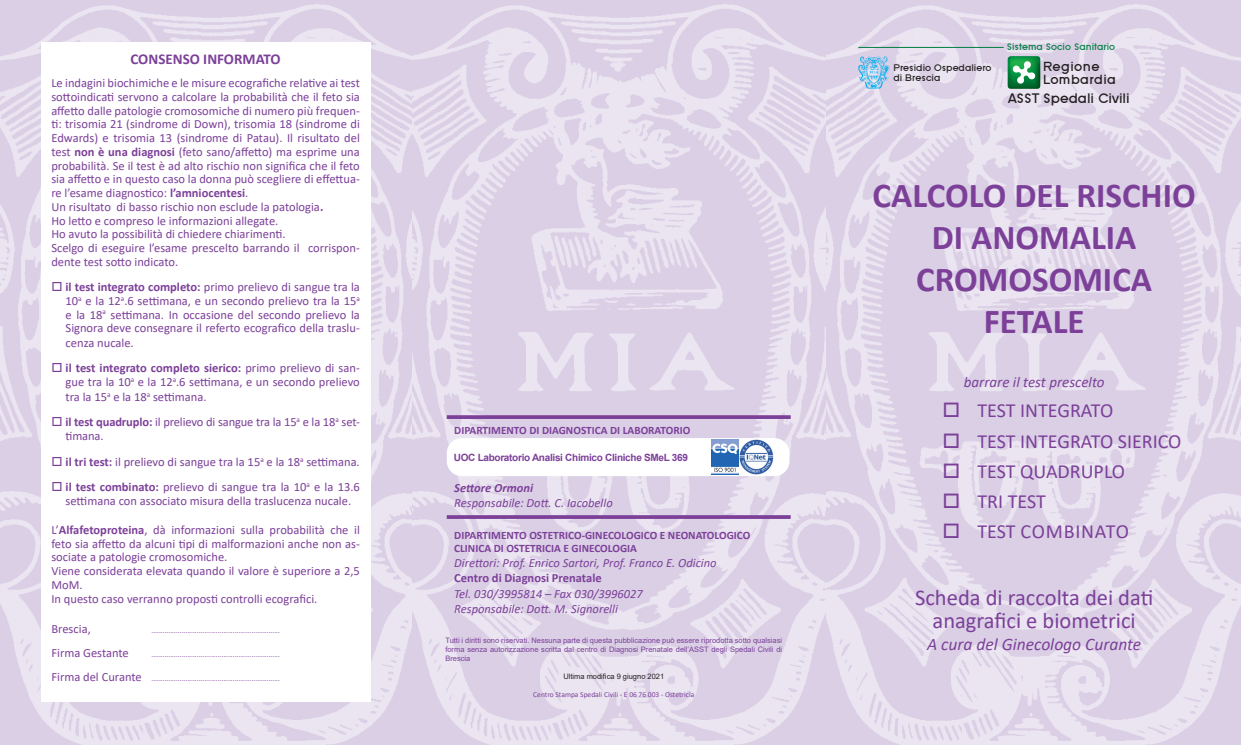
<style>
.page{position:relative;width:1241px;height:745px;background:#fff}
.page>*{position:absolute;margin:0;border:0;box-sizing:border-box;transform-origin:0 0}
.t1{font:700 35px/42px "Calibri";color:#7c4099;text-align:center}
.t2{font:22.5px/22.5px "Calibri";color:#7c4099;text-align:center}
.t3{font:20px "Calibri";color:#7c4099}
.t4{font:20px "Calibri";letter-spacing:.03em;color:#7c4099}
.t5{font:italic 17.5px "Calibri";color:#7c4099}
.t6{font:italic 15px "Calibri";color:#7c4099}
.t7{font:700 15px "Calibri";color:#7c4099}
.t8{font:700 14.25px "SF Old Republic";color:#231f20}
.t9{font:700 13.62px/12.5px "SF Old Republic";letter-spacing:.03em;color:#231f20}
.t10{font:12.5px/13.8px "Calibri";color:#7c4099}
.t11{font:italic 12.5px/15px "Calibri";color:#7c4099}
.t12{font:700 12.5px "Calibri";color:#7c4099}
.t13{font:italic 700 12.5px "Calibri";color:#7c4099}
.t14{font:700 11.25px/13.5px "Calibri";color:#7c4099}
.t15{font:700 10px "Arial";letter-spacing:-.03em;color:#7c4099}
.t16{font:700 10px/10px "SF Old Republic";color:#231f20}
.t17{font:700 10px "SF Old Republic";color:#048045}
.t18{font:7.5px/9px "Arial";color:#7c4099;text-align:justify}
.t19{font:7.5px "Calibri";color:#7c4099}
.t20{font:7.5px "Arial";color:#231f20}
.s1{font-weight:700}
.s2{font-family:"SF Old Republic SC"}
</style>
<div class="page">
<img style="left:411px;top:0;width:415px;height:744px">
<div style="left:0;top:0;width:411px;height:744px;background:linear-gradient(to right,#e1d8ea,#e3dbeb)"></div>
<svg style="left:826px;top:0;width:414px;height:744px;background:#dfd6e9"></svg>
<hr style="left:446px;top:415px;width:344px;height:3px;background:#7c4099">
<hr style="left:446px;top:515px;width:344px;height:3px;background:#7c4099">
<div style="left:41px;top:43px;width:329px;height:659px;background:#fff"></div>
<div style="left:446px;top:438px;width:343px;height:38px;background:#fff;border-radius:15px"></div>
<img style="left:711px;top:439px;width:62px;height:35px">
<hr style="left:858px;top:47px;width:145px;height:1px;background:#048045">
<svg style="left:1007px;top:56px;width:33px;height:33px"></svg>
<img style="left:858px;top:57px;width:31px;height:31px">
<svg style="left:869px;top:417px;width:20px;height:1px"></svg>
<svg style="left:960px;top:417px;width:20px;height:1px"></svg>
<svg style="left:869px;top:447px;width:20px;height:1px"></svg>
<svg style="left:960px;top:447px;width:20px;height:1px"></svg>
<svg style="left:869px;top:477px;width:20px;height:1px"></svg>
<svg style="left:960px;top:477px;width:20px;height:1px"></svg>
<svg style="left:960px;top:507px;width:20px;height:1px"></svg>
<svg style="left:960px;top:537px;width:20px;height:1px"></svg>
<p class="t7" style="left:130px;top:49px;width:152px">CONSENSO INFORMATO</p>
<p class="t10" style="left:51px;top:76px;width:310px">Le indagini biochimiche e le misure ecografiche relative ai test sottoindicati servono a calcolare la probabilità che il feto sia affetto dalle patologie cromosomiche di numero più frequen&shy;ti: trisomia 21 (sindrome di Down), trisomia 18 (sindrome di Edwards) e trisomia 13 (sindrome di Patau). Il risultato del test <span class="s1">non è una diagnosi</span> (feto sano/affetto) ma esprime una probabilità. Se il test è ad alto rischio non significa che il feto sia affetto e in questo caso la donna può scegliere di effettua&shy;re l’esame diagnostico: <span class="s1">l’amniocentesi</span>.<br>Un risultato di basso rischio non esclude la patologia<span class="s1">.<br></span>Ho letto e compreso le informazioni allegate.<br>Ho avuto la possibilità di chiedere chiarimenti.<br>Scelgo di eseguire l’esame prescelto barrando il corrispon&shy;dente test sotto indicato.</p>
<p class="t10" style="left:66px;top:279px;width:296px;text-align:justify;text-indent:-14px">□ <span class="s1">il test integrato completo:</span> primo prelievo di sangue tra la 10<sup>a</sup> e la 12<sup>a</sup>.6 settimana, e un secondo prelievo tra la 15<sup>a </sup>e la 18<sup>a</sup> settimana. In occasione del secondo prelievo la Signora deve consegnare il referto ecografico della traslu-</p>
<p class="t10" style="left:66px;top:336px;width:70px">cenza nucale.</p>
<p class="t10" style="left:51px;top:361px;width:310px;text-align:right">□ <span class="s1">il test integrato completo sierico:</span> primo prelievo di san&shy;gue tra la 10<sup>a</sup> e la 12<sup>a</sup>.6 settimana, e un secondo prelievo</p>
<p class="t10" style="left:66px;top:389px;width:142px">tra la 15<sup>a</sup> e la 18<sup>a</sup> settimana.</p>
<p class="t10" style="left:66px;top:414px;width:296px;text-indent:-14px">□ <span class="s1">il test quadruplo:</span> il prelievo di sangue tra la 15<sup>a</sup> e la 18<sup>a</sup> set&shy;timana.</p>
<p class="t10" style="left:51px;top:454px;width:310px">□ <span class="s1">il tri test:</span> il prelievo di sangue tra la 15<sup>a</sup> e la 18<sup>a</sup> settimana.</p>
<p class="t10" style="left:51px;top:479px;width:310px;text-align:center">□ <span class="s1">il test combinato:</span> prelievo di sangue tra la 10<sup>a</sup> e la 13.6 settimana con associato misura della traslucenza nucale.</p>
<p class="t10" style="left:51px;top:522px;width:310px">L’<span class="s1">Alfafetoproteina</span>, dà informazioni sulla probabilità che il feto sia affetto da alcuni tipi di malformazioni anche non as&shy;sociate a patologie cromosomiche.<br>Viene considerata elevata quando il valore è superiore a 2,5<br>MoM.<br>In questo caso verranno proposti controlli ecografici.</p>
<p class="t10" style="left:51px;top:615px;width:79px;line-height:24px">Brescia,<br>Firma Gestante</p>
<p class="t14" style="left:454px;top:423px;width:237px">DIPARTIMENTO DI DIAGNOSTICA DI LABORATORIO</p>
<p class="t15" style="left:454px;top:450px;width:235px">UOC Laboratorio Analisi Chimico Cliniche SMeL 369</p>
<p class="t13" style="left:454px;top:479px;width:80px">Settore Ormoni</p>
<p class="t11" style="left:454px;top:495px;width:160px">Responsabile: Dott. C. Iacobello</p>
<p class="t14" style="left:454px;top:528px;width:297px">DIPARTIMENTO OSTETRICO-GINECOLOGICO E NEONATOLOGICO<br>CLINICA DI OSTETRICIA E GINECOLOGIA</p>
<p class="t11" style="left:454px;top:555px;width:264px">Direttori: Prof. Enrico Sartori, Prof. Franco E. Odicino</p>
<p class="t12" style="left:454px;top:569px;width:149px">Centro di Diagnosi Prenatale</p>
<p class="t11" style="left:454px;top:585px;width:190px">Tel. 030/3995814 – Fax 030/3996027<br>Responsabile: Dott. M. Signorelli</p>
<p class="t18" style="left:445px;top:635px;width:338px">Tutti i diritti sono riservati. Nessuna parte di questa pubblicazione può essere riprodotta sotto qualsiasi forma senza autorizzazione scritta dal centro di Diagnosi Prenatale dell’ASST degli Spedali Civili di Brescia</p>
<p class="t20" style="left:563px;top:671px;width:102px">Ultima modifica 9 giugno 2021</p>
<p class="t19" style="left:533px;top:689px;width:162px">Centro Stampa Spedali Civili - E 06 76 003 - Ostetricia</p>
<p class="t17" style="left:1006px;top:41px;width:110px">Sistema Socio Sanitario</p>
<p class="t16" style="left:893px;top:63px;width:100px">Presidio Ospedaliero di Brescia</p>
<p class="t9" style="left:1042px;top:61px;width:74px">Regione<br>Lombardia</p>
<p class="t8" style="left:1007px;top:91px;width:123px"><span class="s2">ASST</span> Spedali Civili</p>
<h1 class="t1" style="left:872px;top:174px;width:324px">CALCOLO DEL RISCHIO<br>DI ANOMALIA<br>CROMOSOMICA<br>FETALE</h1>
<p class="t6" style="left:963px;top:372px;width:142px">barrare il test prescelto</p>
<h3 class="t3" style="left:942px;top:396px;width:172px">□ TEST INTEGRATO</h3>
<h3 class="t3" style="left:942px;top:426px;width:240px">□ TEST INTEGRATO SIERICO</h3>
<h3 class="t3" style="left:942px;top:456px;width:184px">□ TEST QUADRUPLO</h3>
<h3 class="t3" style="left:942px;top:486px;width:105px">□ TRI TEST</h3>
<h3 class="t4" style="left:942px;top:516px;width:188px">□ TEST COMBINATO</h3>
<h2 class="t2" style="left:915px;top:585px;width:239px">Scheda di raccolta dei dati anagrafici e biometrici</h2>
<h3 class="t5" style="left:926px;top:632px;width:216px">A cura del Ginecologo Curante</h3>
</div>
